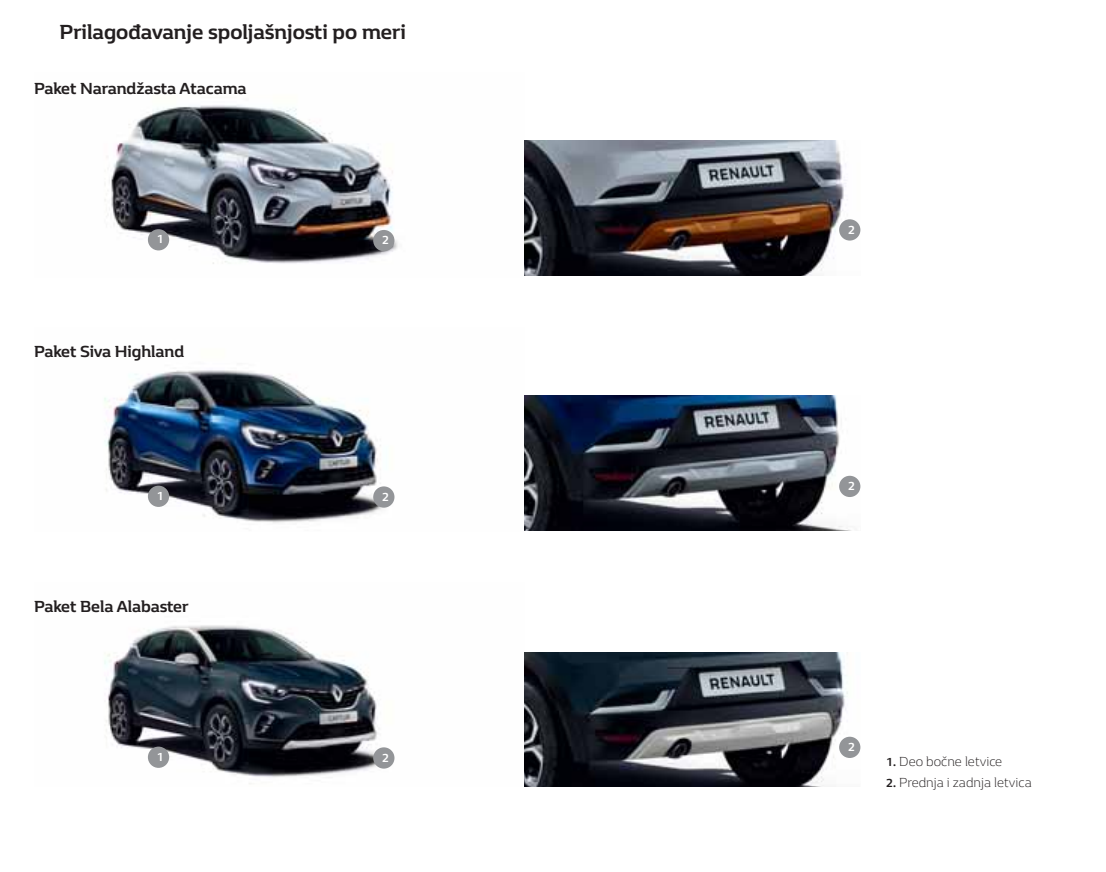
<style>
.page{position:relative;width:1106px;height:872px;background:#fff}
.page>*{position:absolute;margin:0;border:0;box-sizing:border-box;transform-origin:0 0}
.t1{font:700 21px "Renault Life";color:#231f20}
.t2{font:700 16.5px "Renault Life";color:#231f20}
.t3{font:300 13.5px "Renault Life";color:#231f20}
.t4{font:700 12px "Renault Life";color:#fff}
.s1{font-weight:700;font-size:12px}
</style>
<div class="page">
<img style="left:104px;top:370px;width:291px;height:153px">
<img style="left:524px;top:395px;width:336px;height:135px">
<img style="left:104px;top:105px;width:294px;height:159px">
<img style="left:524px;top:141px;width:336px;height:134px">
<div style="left:148px;top:229px;width:21px;height:21px;background:#939598;border-radius:50%"></div>
<div style="left:148px;top:485px;width:21px;height:22px;background:#939598;border-radius:50%"></div>
<div style="left:839px;top:219px;width:21px;height:21px;background:#939598;border-radius:50%"></div>
<div style="left:839px;top:476px;width:21px;height:21px;background:#939598;border-radius:50%"></div>
<div style="left:373px;top:230px;width:21px;height:21px;background:#939598;border-radius:50%"></div>
<div style="left:373px;top:486px;width:21px;height:21px;background:#939598;border-radius:50%"></div>
<img style="left:104px;top:625px;width:291px;height:159px">
<img style="left:524px;top:652px;width:336px;height:135px">
<div style="left:148px;top:746px;width:21px;height:22px;background:#939598;border-radius:50%"></div>
<div style="left:839px;top:736px;width:21px;height:22px;background:#939598;border-radius:50%"></div>
<div style="left:373px;top:747px;width:21px;height:21px;background:#939598;border-radius:50%"></div>
<p class="t1" style="left:60px;top:24px;width:348px">Prilagođavanje spoljašnjosti po meri</p>
<p class="t2" style="left:34px;top:82px;width:214px">Paket Narandžasta Atacama</p>
<p class="t4" style="left:157px;top:235px;width:8px">1</p>
<p class="t2" style="left:34px;top:345px;width:152px">Paket Siva Highland</p>
<p class="t4" style="left:157px;top:491px;width:8px">1</p>
<p class="t2" style="left:34px;top:600px;width:156px">Paket Bela Alabaster</p>
<p class="t4" style="left:157px;top:752px;width:8px">1</p>
<p class="t4" style="left:382px;top:236px;width:8px">2</p>
<p class="t4" style="left:382px;top:492px;width:8px">2</p>
<p class="t4" style="left:382px;top:753px;width:8px">2</p>
<p class="t4" style="left:848px;top:225px;width:8px">2</p>
<p class="t4" style="left:848px;top:481px;width:8px">2</p>
<p class="t4" style="left:848px;top:742px;width:8px">2</p>
<p class="t3" style="left:886px;top:756px;width:117px"><span class="s1">1.</span> Deo bočne letvice</p>
<p class="t3" style="left:886px;top:777px;width:147px"><span class="s1">2.</span> Prednja i zadnja letvica</p>
</div>
